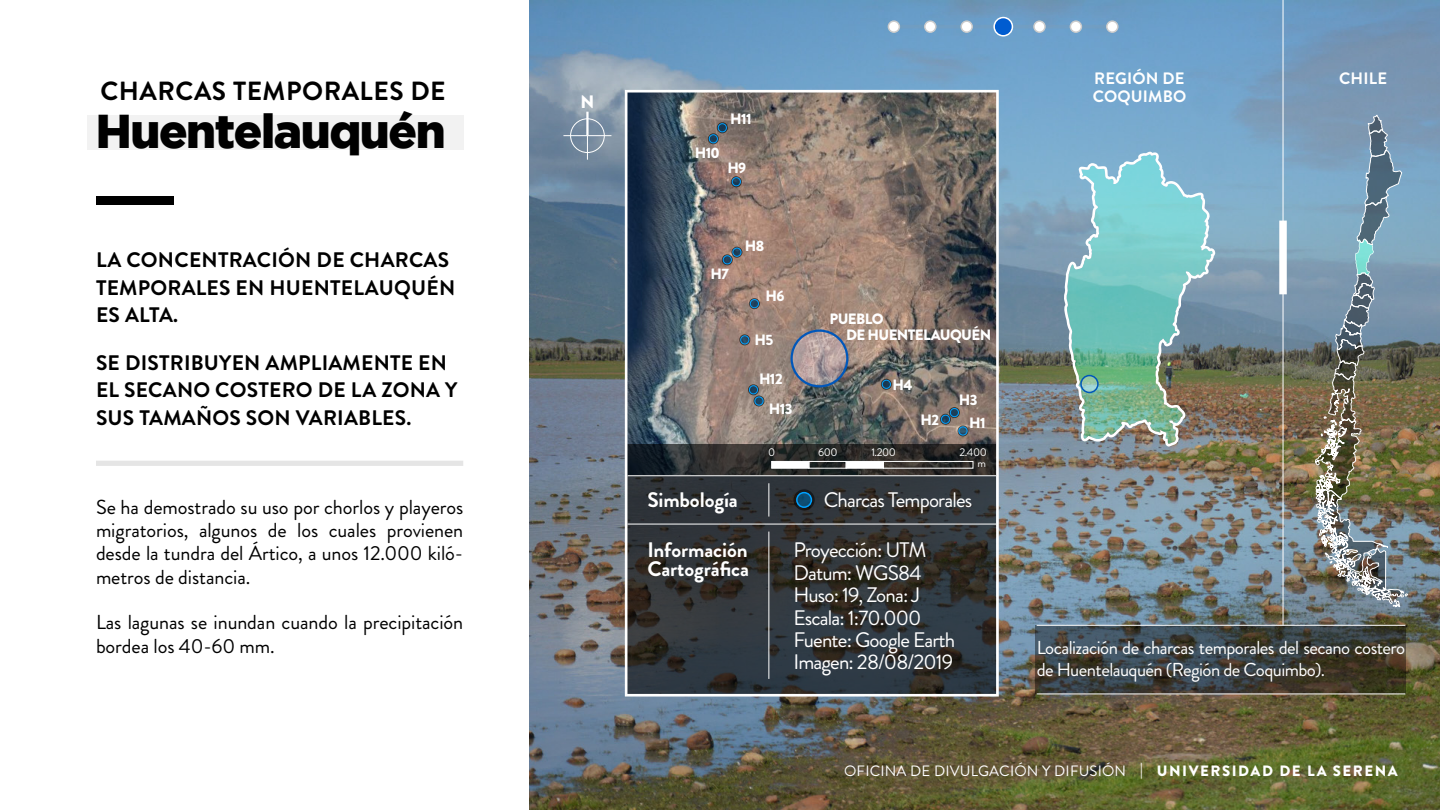
<style>
.page{position:relative;width:1440px;height:810px;background:#fff}
.page>*{position:absolute;margin:0;border:0;box-sizing:border-box;transform-origin:0 0}
.t1{font:900 47.33px "Gotham";letter-spacing:-.03em;color:#000}
.t2{font:700 26.25px "Brandon Grotesque";letter-spacing:.02em;color:#000}
.t3{font:700 21px/27.8px "Brandon Grotesque";letter-spacing:.01em;color:#000}
.t4{font:21px/22.5px "Brandon Grotesque";letter-spacing:-.04em;color:#fff}
.t5{font:700 21px/18.8px "Brandon Grotesque";letter-spacing:-.005em;color:#fff}
.t6{font:20.25px/23.2px "Brandon Grotesque";letter-spacing:-.005em;color:#000;text-align:justify}
.t7{font:18.75px/22.5px "Brandon Grotesque";letter-spacing:-.03em;color:#fff}
.t8{font:900 18px "Brandon Grotesque";color:#fff}
.t9{font:700 16.5px "Brandon Grotesque";letter-spacing:.01em;color:#fff}
.t10{font:15px "Brandon Grotesque";letter-spacing:.01em;color:#fff}
.t11{font:900 15px "Brandon Grotesque";letter-spacing:-.04em;color:#fff}
.t12{font:11.25px/10.9px "Brandon Grotesque";letter-spacing:-.04em;color:#fff;text-align:right}
.s1{font-weight:700}
.s2{font-weight:900}
</style>
<div class="page">
<img style="left:530px;top:0;width:910px;height:810px">
<svg style="left:1035px;top:625px;width:370px;height:69px;background:#3d413e"></svg>
<img style="left:1064px;top:152px;width:151px;height:295px">
<img style="left:1315px;top:114px;width:93px;height:493px">
<svg style="left:1081px;top:376px;width:17px;height:16px"></svg>
<div style="left:87px;top:115px;width:376px;height:35px;background:#f2f2f2"></div>
<div style="left:96px;top:197px;width:78px;height:8px;background:#000"></div>
<hr style="left:894px;top:25px;width:218px;height:4px;background:#719ec3">
<svg style="left:993px;top:17px;width:20px;height:20px"></svg>
<svg style="left:924px;top:20px;width:13px;height:13px"></svg>
<svg style="left:960px;top:20px;width:13px;height:13px"></svg>
<svg style="left:888px;top:20px;width:12px;height:13px"></svg>
<svg style="left:1033px;top:20px;width:13px;height:13px"></svg>
<svg style="left:1070px;top:20px;width:12px;height:13px"></svg>
<svg style="left:1106px;top:20px;width:13px;height:13px"></svg>
<hr style="left:1283px;top:0;width:1px;height:625px;background:#fff">
<div style="left:1279px;top:221px;width:8px;height:73px;background:#fff"></div>
<img style="left:625px;top:90px;width:374px;height:607px">
<hr style="left:627px;top:475px;width:369px;height:1px;background:#fff">
<hr style="left:627px;top:524px;width:369px;height:1px;background:#fff">
<hr style="left:1037px;top:625px;width:368px;height:1px;background:#fff">
<hr style="left:1037px;top:694px;width:368px;height:1px;background:#fff">
<svg style="left:794px;top:489px;width:21px;height:22px"></svg>
<div style="left:797px;top:493px;width:14px;height:14px;background:#0d4d74;border-radius:50%"></div>
<div style="left:796px;top:492px;width:16px;height:16px;border:2px solid #00a1ff;border-radius:50%"></div>
<hr style="left:768px;top:483px;width:1px;height:34px;background:#fff">
<hr style="left:768px;top:532px;width:1px;height:147px;background:#fff">
<div style="left:771px;top:461px;width:38px;height:8px;background:#fff;border:1px solid #fff"></div>
<div style="left:809px;top:461px;width:38px;height:8px;border:1px solid #fff"></div>
<div style="left:846px;top:461px;width:38px;height:8px;background:#fff;border:1px solid #fff"></div>
<div style="left:883px;top:461px;width:90px;height:8px;border:1px solid #fff"></div>
<div style="left:1080px;top:375px;width:19px;height:18px;border:2px solid #0057ba;border-radius:50%"></div>
<div style="left:790px;top:330px;width:58px;height:57px;border:2px solid #0057ba;border-radius:50%"></div>
<hr style="left:586px;top:112px;width:3px;height:24px;background:#fff">
<svg style="left:563px;top:135px;width:48px;height:25px"></svg>
<div style="left:570px;top:118px;width:35px;height:35px;border:1px solid #fff;border-radius:50%"></div>
<svg style="left:957px;top:425px;width:12px;height:11px"></svg>
<div style="left:959px;top:427px;width:8px;height:8px;background:#2e5a72;border-radius:50%"></div>
<div style="left:959px;top:426px;width:8px;height:9px;border:1px solid #00a1ff;border-radius:50%"></div>
<svg style="left:940px;top:414px;width:11px;height:11px"></svg>
<svg style="left:941px;top:415px;width:9px;height:8px"></svg>
<div style="left:941px;top:415px;width:9px;height:9px;border:1px solid #00a1ff;border-radius:50%"></div>
<svg style="left:881px;top:379px;width:11px;height:11px"></svg>
<div style="left:882px;top:380px;width:8px;height:8px;background:#183954;border-radius:50%"></div>
<div style="left:882px;top:380px;width:9px;height:9px;border:1px solid #00a1ff;border-radius:50%"></div>
<svg style="left:753px;top:396px;width:12px;height:11px"></svg>
<div style="left:755px;top:397px;width:8px;height:8px;background:#1f4560;border-radius:50%"></div>
<div style="left:755px;top:397px;width:8px;height:9px;border:1px solid #00a1ff;border-radius:50%"></div>
<svg style="left:748px;top:384px;width:11px;height:11px"></svg>
<div style="left:749px;top:386px;width:9px;height:8px;background:#1b3f5b;border-radius:50%"></div>
<div style="left:749px;top:385px;width:9px;height:9px;border:1px solid #00a1ff;border-radius:50%"></div>
<svg style="left:739px;top:334px;width:11px;height:11px"></svg>
<svg style="left:741px;top:336px;width:8px;height:8px"></svg>
<div style="left:740px;top:335px;width:9px;height:9px;border:1px solid #00a1ff;border-radius:50%"></div>
<svg style="left:749px;top:298px;width:11px;height:11px"></svg>
<div style="left:750px;top:300px;width:9px;height:8px;background:#20425e;border-radius:50%"></div>
<div style="left:750px;top:299px;width:9px;height:9px;border:1px solid #00a1ff;border-radius:50%"></div>
<svg style="left:722px;top:254px;width:11px;height:11px"></svg>
<div style="left:723px;top:256px;width:8px;height:8px;background:#22415b;border-radius:50%"></div>
<div style="left:723px;top:255px;width:9px;height:9px;border:1px solid #00a1ff;border-radius:50%"></div>
<svg style="left:731px;top:247px;width:11px;height:11px"></svg>
<svg style="left:733px;top:248px;width:8px;height:8px"></svg>
<div style="left:732px;top:248px;width:9px;height:9px;border:1px solid #00a1ff;border-radius:50%"></div>
<svg style="left:731px;top:176px;width:11px;height:11px"></svg>
<svg style="left:732px;top:178px;width:8px;height:8px"></svg>
<div style="left:732px;top:177px;width:9px;height:9px;border:1px solid #00a1ff;border-radius:50%"></div>
<svg style="left:708px;top:133px;width:11px;height:11px"></svg>
<div style="left:709px;top:135px;width:8px;height:8px;background:#1b3f59;border-radius:50%"></div>
<div style="left:709px;top:134px;width:9px;height:9px;border:1px solid #00a1ff;border-radius:50%"></div>
<svg style="left:717px;top:122px;width:11px;height:11px"></svg>
<div style="left:718px;top:124px;width:8px;height:8px;background:#163854;border-radius:50%"></div>
<div style="left:718px;top:123px;width:9px;height:9px;border:1px solid #00a1ff;border-radius:50%"></div>
<svg style="left:949px;top:407px;width:11px;height:11px"></svg>
<div style="left:950px;top:408px;width:9px;height:9px;background:#1b3d59;border-radius:50%"></div>
<div style="left:950px;top:408px;width:9px;height:9px;border:1px solid #00a1ff;border-radius:50%"></div>
<div style="left:96px;top:461px;width:367px;height:5px;background:#e5e5e5"></div>
<p class="t2" style="left:100px;top:73px;width:347px">CHARCAS TEMPORALES DE</p>
<h1 class="t1" style="left:96px;top:103px;width:351px">Huentelauquén</h1>
<p class="t3" style="left:96px;top:246px;width:361px">LA CONCENTRACIÓN DE CHARCAS<br>TEMPORALES EN HUENTELAUQUÉN<br>ES ALTA.</p>
<p class="t3" style="left:96px;top:349px;width:363px">SE DISTRIBUYEN AMPLIAMENTE EN<br>EL SECANO COSTERO DE LA ZONA Y<br>SUS TAMAÑOS SON VARIABLES.</p>
<p class="t6" style="left:96px;top:496px;width:369px">Se ha demostrado su uso por chorlos y playeros migratorios, algunos de los cuales provienen desde la tundra del Ártico, a unos 12.000 kiló&shy;metros de distancia.</p>
<p class="t6" style="left:96px;top:611px;width:369px">Las lagunas se inundan cuando la precipitación bordea los 40-60 mm.</p>
<p class="t8" style="left:580px;top:89px;width:15px">N</p>
<p class="t11" style="left:730px;top:108px;width:23px">H11</p>
<p class="t11" style="left:695px;top:143px;width:27px">H10</p>
<p class="t11" style="left:727px;top:157px;width:21px">H9</p>
<p class="t11" style="left:745px;top:235px;width:21px">H8</p>
<p class="t11" style="left:710px;top:263px;width:20px">H7</p>
<p class="t11" style="left:765px;top:285px;width:21px">H6</p>
<p class="t11" style="left:754px;top:330px;width:20px">H5</p>
<p class="t11" style="left:759px;top:368px;width:25px">H12</p>
<p class="t11" style="left:769px;top:398px;width:25px">H13</p>
<p class="t11" style="left:829px;top:308px;width:56px">PUEBLO</p>
<p class="t11" style="left:846px;top:324px;width:147px">DE HUENTELAUQUÉN</p>
<p class="t11" style="left:892px;top:374px;width:21px">H4</p>
<p class="t11" style="left:959px;top:389px;width:20px">H3</p>
<p class="t11" style="left:921px;top:409px;width:20px">H2</p>
<p class="t11" style="left:969px;top:412px;width:18px">H1</p>
<p class="t12" style="left:768px;top:447px;width:9px">0</p>
<p class="t12" style="left:818px;top:447px;width:21px">600</p>
<p class="t12" style="left:871px;top:447px;width:26px">1.200</p>
<p class="t12" style="left:960px;top:447px;width:29px">2.400 m</p>
<p class="t5" style="left:647px;top:491px;width:92px">Simbología</p>
<p class="t4" style="left:824px;top:489px;width:150px">Charcas Temporales</p>
<p class="t5" style="left:647px;top:541px;width:103px">Información<br>Cartográfica</p>
<p class="t4" style="left:794px;top:539px;width:163px">Proyección: UTM<br>Datum: WGS84<br>Huso: 19, Zona: J<br>Escala: 1:70.000<br>Fuente: Google Earth<br>Imagen: 28/08/2019</p>
<p class="t9" style="left:1094px;top:66px;width:92px">REGIÓN DE</p>
<p class="t9" style="left:1339px;top:66px;width:49px">CHILE</p>
<p class="t9" style="left:1093px;top:85px;width:95px">COQUIMBO</p>
<p class="t7" style="left:1037px;top:636px;width:370px">Localización de charcas temporales del secano costero de Huentelauquén (Región de Coquimbo).</p>
<p class="t10" style="left:844px;top:761px;width:555px">OFICINA DE DIVULGACIÓN Y DIFUSIÓN <span class="s1">|</span> <span class="s2">UNIVERSIDAD DE LA SERENA</span></p>
</div>
